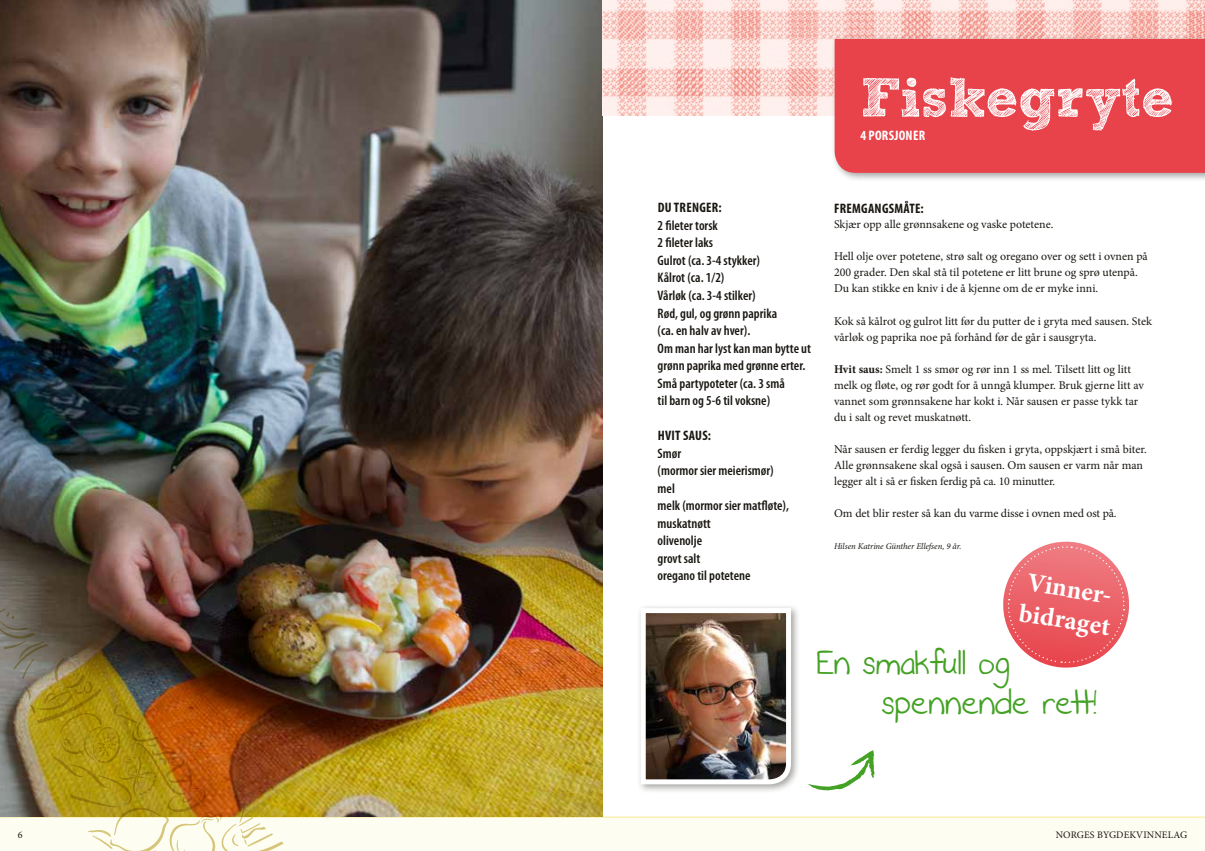
<style>
.page{position:relative;width:1205px;height:851px;background:#fff}
.page>*{position:absolute;margin:0;border:0;box-sizing:border-box;transform-origin:0 0}
.t1{font:700 55px "freeversion Sketch Block";color:#fff}
.t2{font:29.75px/39.1px "Never Say Never";color:#43a124}
.t3{font:700 26.12px/31.4px "Minion Pro";color:#fff}
.t4{font:600 condensed 13.75px/17.5px "Myriad Pro";color:#1a1712}
.t5{font:700 condensed 13.75px "Myriad Pro";letter-spacing:.02em;color:#1a1712}
.t6{font:700 condensed 13.75px "Myriad Pro";letter-spacing:.02em;color:#fff}
.t7{font:11.88px/16px "Minion Pro";letter-spacing:-.005em;color:#1a1712}
.t8{font:10px "Minion Pro";letter-spacing:.01em;color:#1a1712}
.t9{font:italic 8.75px "Minion Pro";letter-spacing:-.005em;color:#1a1712}
.s1{font-weight:700}
</style>
<div class="page">
<img style="left:0;top:0;width:602px;height:511px">
<img style="left:602px;top:0;width:603px;height:116px">
<div style="left:830px;top:35px;width:375px;height:147px;background:#1a1712;opacity:.4"></div>
<div style="left:834px;top:39px;width:371px;height:134px;background:#e8434b"></div>
<img style="left:0;top:511px;width:1205px;height:339px">
<h1 class="t1" style="left:860px;top:77px;width:315px">Fiskegryte</h1>
<p class="t6" style="left:860px;top:128px;width:66px">4 PORSJONER</p>
<p class="t5" style="left:834px;top:200px;width:91px">FREMGANGSMÅTE:</p>
<p class="t7" style="left:834px;top:217px;width:221px">Skjær opp alle grønnsakene og vaske potetene.</p>
<p class="t7" style="left:834px;top:249px;width:315px">Hell olje over potetene, strø salt og oregano over og sett i ovnen på<br>200 grader. Den skal stå til potetene er litt brune og sprø utenpå.<br>Du kan stikke en kniv i de å kjenne om de er myke inni.</p>
<p class="t7" style="left:834px;top:313px;width:319px">Kok så kålrot og gulrot litt før du putter de i gryta med sausen. Stek vårløk og paprika noe på forhånd før de går i sausgryta.</p>
<p class="t7" style="left:834px;top:361px;width:311px"><span class="s1">Hvit saus:</span> Smelt 1 ss smør og rør inn 1 ss mel. Tilsett litt og litt melk og fløte, og rør godt for å unngå klumper. Bruk gjerne litt av vannet som grønnsakene har kokt i. Når sausen er passe tykk tar du i salt og revet muskatnøtt.</p>
<p class="t7" style="left:834px;top:441px;width:314px">Når sausen er ferdig legger du fisken i gryta, oppskjært i små biter.<br>Alle grønnsakene skal også i sausen. Om sausen er varm når man legger alt i så er fisken ferdig på ca. 10 minutter.</p>
<p class="t7" style="left:834px;top:505px;width:284px">Om det blir rester så kan du varme disse i ovnen med ost på.</p>
<p class="t9" style="left:834px;top:540px;width:129px">Hilsen Katrine Günther Ellefsen, 9 år.</p>
<h3 class="t3" style="left:1026px;top:565px;width:93px;rotate:9deg">Vinner&shy;bidraget</h3>
<h2 class="t2" style="left:882px;top:644px;width:216px;text-indent:-65px">En smakfull og spennende rett!</h2>
<p class="t5" style="left:658px;top:200px;width:65px">DU TRENGER:</p>
<p class="t4" style="left:657px;top:217px;width:155px">2 fileter torsk<br>2 fileter laks<br>Gulrot (ca. 3-4 stykker)<br>Kålrot (ca. 1/2)<br>Vårløk (ca. 3-4 stilker)<br>Rød, gul, og grønn paprika<br>(ca. en halv av hver).<br>Om man har lyst kan man bytte ut grønn paprika med grønne erter.<br>Små partypoteter (ca. 3 små<br>til barn og 5-6 til voksne)</p>
<p class="t5" style="left:658px;top:428px;width:55px">HVIT SAUS:</p>
<p class="t4" style="left:657px;top:444px;width:133px">Smør<br>(mormor sier meierismør) mel<br>melk (mormor sier matfløte), muskatnøtt<br>olivenolje<br>grovt salt<br>oregano til potetene</p>
<p class="t8" style="left:18px;top:827px;width:6px">6</p>
<p class="t8" style="left:1056px;top:827px;width:133px">NORGES BYGDEKVINNELAG</p>
</div>
